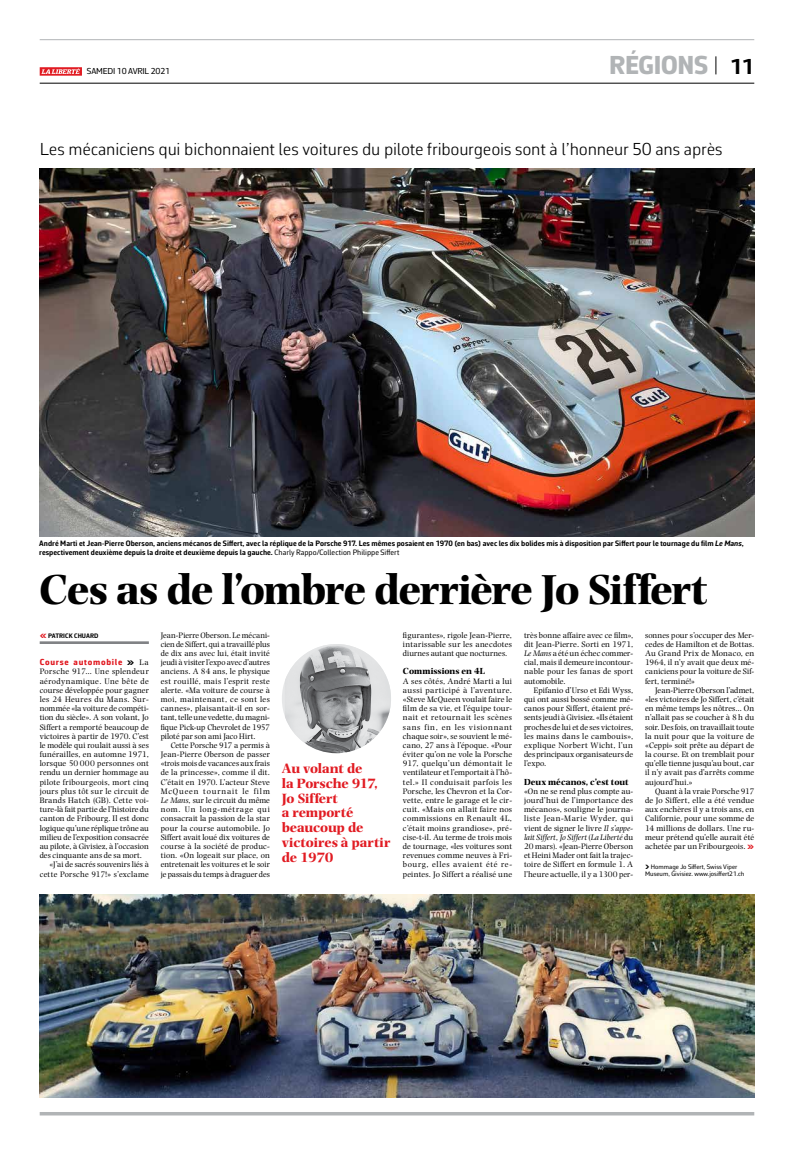
<style>
.page{position:relative;width:794px;height:1166px;background:#fff}
.page>*{position:absolute;margin:0;border:0;box-sizing:border-box;transform-origin:0 0}
.t1{font:700 43.75px "Photina MT Std";letter-spacing:-.035em;color:#000}
.t2{font:800 26.25px "Corbeau Pro";letter-spacing:-.01em;color:#b1b4b6}
.t3{font:300 17.5px "Corbeau Pro";letter-spacing:-.01em;color:#000}
.t4{font:700 14px/14.9px "Photina MT Std";letter-spacing:-.01em;color:#e11b22}
.t5{font:700 9.19px "Photina MT Std";color:#000}
.t6{font:800 8.84px "Corbeau Pro";letter-spacing:.085em;color:#e11b22}
.t7{font:8.75px "Corbeau Pro";letter-spacing:-.02em;color:#000}
.t8{font:8.31px/9.2px "Photina MT Std";letter-spacing:.015em;color:#000;text-align:justify}
.t9{font:8.31px "Photina MT Std";letter-spacing:.04em;color:#000}
.t10{font:8.31px "Photina MT Std";letter-spacing:-.005em;color:#000}
.t11{font:8.31px "Photina MT Std";letter-spacing:.035em;color:#000}
.t12{font:700 7.88px/9.2px "Corbeau Pro";letter-spacing:.005em;color:#000}
.t13{font:6.56px/7.4px "Corbeau Pro";letter-spacing:-.005em;color:#000;text-align:center}
.t14{font:700 6.56px "Corbeau Pro";letter-spacing:.005em;color:#000}
.s1{font-weight:700;font-size:21.88px;color:#000}
.s2{font-style:italic}
.s3{font-weight:400}
</style>
<div class="page">
<svg style="left:40px;top:67px;width:42px;height:9px"></svg>
<hr style="left:40px;top:1112px;width:714px;height:3px;background:#b1b4b6">
<hr style="left:40px;top:40px;width:714px;height:1px;background:#b1b4b6">
<hr style="left:40px;top:83px;width:714px;height:1px;background:#000">
<svg style="left:715px;top:56px;width:1px;height:18px"></svg>
<img style="left:40px;top:169px;width:714px;height:367px">
<img style="left:39px;top:895px;width:715px;height:202px">
<hr style="left:40px;top:641px;width:109px;height:3px;background:#808285">
<img style="left:285px;top:644px;width:106px;height:109px">
<p class="t7" style="left:87px;top:66px;width:85px">SAMEDI 10 AVRIL 2021</p>
<h2 class="t2" style="left:609px;top:48px;width:146px">Régions <span class="s1">11</span></h2>
<h3 class="t3" style="left:40px;top:137px;width:684px">Les mécaniciens qui bichonnaient les voitures du pilote fribourgeois sont à l’honneur 50 ans après</h3>
<p class="t12" style="left:39px;top:538px;width:706px">André Marti et Jean-Pierre Oberson, anciens mécanos de Siffert, avec la réplique de la Porsche 917. Les mêmes posaient en 1970 (en bas) avec les dix bolides mis à disposition par Siffert pour le tournage du film <span class="s2">Le Mans</span>, respectivement deuxième depuis la droite et deuxième depuis la gauche. <span class="s3">Charly Rappo/Collection Philippe Siffert</span></p>
<h1 class="t1" style="left:39px;top:564px;width:670px">Ces as de l’ombre derrière Jo Siffert</h1>
<p class="t14" style="left:48px;top:631px;width:52px">PATRICK CHUARD</p>
<p class="t6" style="left:40px;top:656px;width:84px">Course automobile</p>
<p class="t8" style="left:140px;top:658px;width:11px">La</p>
<p class="t11" style="left:40px;top:667px;width:111px">Porsche 917… Une splendeur</p>
<p class="t9" style="left:40px;top:676px;width:111px">aérodynamique. Une bête de</p>
<p class="t8" style="left:40px;top:685px;width:111px">course développée pour gagner</p>
<p class="t9" style="left:40px;top:694px;width:111px">les 24 Heures du Mans. Sur-</p>
<p class="t8" style="left:40px;top:704px;width:111px">nommée «la voiture de compéti-</p>
<p class="t8" style="left:40px;top:713px;width:111px">tion du siècle». A son volant, Jo</p>
<p class="t8" style="left:40px;top:722px;width:111px">Siffert a remporté beaucoup de</p>
<p class="t8" style="left:40px;top:731px;width:111px">victoires à partir de 1970. C’est</p>
<p class="t8" style="left:40px;top:740px;width:111px">le modèle qui roulait aussi à ses</p>
<p class="t8" style="left:40px;top:750px;width:111px">funérailles, en automne 1971,</p>
<p class="t8" style="left:40px;top:759px;width:111px">lorsque 50 000 personnes ont</p>
<p class="t8" style="left:40px;top:768px;width:111px">rendu un dernier hommage au</p>
<p class="t8" style="left:40px;top:777px;width:111px">pilote fribourgeois, mort cinq</p>
<p class="t8" style="left:40px;top:786px;width:111px">jours plus tôt sur le circuit de</p>
<p class="t8" style="left:40px;top:796px;width:111px">Brands Hatch (GB). Cette voi-</p>
<p class="t8" style="left:40px;top:805px;width:111px">ture-là fait partie de l’histoire du</p>
<p class="t8" style="left:40px;top:814px;width:111px">canton de Fribourg. Il est donc</p>
<p class="t10" style="left:40px;top:823px;width:111px">logique qu’une réplique trône au</p>
<p class="t8" style="left:40px;top:832px;width:111px">milieu de l’exposition consacrée</p>
<p class="t8" style="left:40px;top:842px;width:111px">au pilote, à Givisiez, à l’occasion</p>
<p class="t8" style="left:40px;top:851px;width:104px">des cinquante ans de sa mort.</p>
<p class="t8" style="left:50px;top:860px;width:101px">«J’ai de sacrés souvenirs liés à</p>
<p class="t8" style="left:40px;top:869px;width:111px">cette Porsche 917!» s’exclame</p>
<p class="t8" style="left:645px;top:630px;width:111px">sonnes pour s’occuper des Mer&shy;cedes de Hamilton et de Bottas.<br>Au Grand Prix de Monaco, en 1964, il n’y avait que deux mé&shy;caniciens pour la voiture de Sif&shy;fert, terminé!»</p>
<p class="t8" style="left:645px;top:685px;width:111px;text-indent:10px">Jean-Pierre Oberson l’admet, «les victoires de Jo Siffert, c’était en même temps les nôtres… On n’allait pas se coucher à 8h du soir. Des fois, on travaillait toute la nuit pour que la voiture de «Ceppi» soit prête au départ de la course. Et on tremblait pour qu’elle tienne jusqu’au bout, car il n’y avait pas d’arrêts comme aujourd’hui.»</p>
<p class="t8" style="left:645px;top:786px;width:111px;text-indent:10px">Quant à la vraie Porsche 917 de Jo Siffert, elle a été vendue aux enchères il y a trois ans, en Californie, pour une somme de 14 millions de dollars. Une ru&shy;meur prétend qu’elle aurait été achetée par un Fribourgeois.</p>
<p class="t13" style="left:645px;top:863px;width:101px">Hommage Jo Siffert, Swiss Viper<br>Museum, Givisiez. www.josiffert21.ch</p>
<p class="t8" style="left:161px;top:630px;width:111px">Jean-Pierre Oberson. Le mécani&shy;cien de Siffert, qui a travaillé plus de dix ans avec lui, était invité jeudi à visiter l’expo avec d’autres anciens. A 84 ans, le physique est rouillé, mais l’esprit reste alerte. «Ma voiture de course à moi, maintenant, ce sont les cannes», plaisantait-il en sor&shy;tant, telle une vedette, du magni&shy;fique Pick-up Chevrolet de 1957 piloté par son ami Jaco Hirt.</p>
<p class="t8" style="left:161px;top:740px;width:111px;text-indent:10px">Cette Porsche 917 a permis à Jean-Pierre Oberson de passer «trois mois de vacances aux frais de la princesse», comme il dit.<br>C’était en 1970. L’acteur Steve McQueen tournait le film <span class="s2">Le Mans</span>, sur le circuit du même nom. Un long-métrage qui consacrait la passion de la star pour la course automobile. Jo Siffert avait loué dix voitures de course à la société de produc&shy;tion. «On logeait sur place, on entretenait les voitures et le soir je passais du temps à draguer des</p>
<p class="t8" style="left:403px;top:630px;width:111px">figurantes», rigole Jean-Pierre, intarissable sur les anecdotes diurnes autant que nocturnes.</p>
<p class="t5" style="left:403px;top:666px;width:84px">Commissions en 4L</p>
<p class="t8" style="left:403px;top:676px;width:111px">A ses côtés, André Marti a lui aussi participé à l’aventure. «Steve McQueen voulait faire le film de sa vie, et l’équipe tour&shy;nait et retournait les scènes sans fin, en les visionnant chaque soir», se souvient le mé&shy;cano, 27 ans à l’époque. «Pour éviter qu’on ne vole la Porsche 917, quelqu’un démontait le ventilateur et l’emportait à l’hô&shy;tel.» Il conduisait parfois les Porsche, les Chevron et la Cor&shy;vette, entre le garage et le cir&shy;cuit. «Mais on allait faire nos commissions en Renault 4L, c’était moins grandiose», pré&shy;cise-t-il. Au terme de trois mois de tournage, «les voitures sont revenues comme neuves à Fri&shy;bourg, elles avaient été re&shy;peintes. Jo Siffert a réalisé une</p>
<p class="t8" style="left:524px;top:630px;width:111px">très bonne affaire avec ce film», dit Jean-Pierre. Sorti en 1971, <span class="s2">Le Mans</span> a été un échec commer&shy;cial, mais il demeure incontour&shy;nable pour les fanas de sport automobile.</p>
<p class="t8" style="left:524px;top:685px;width:111px;text-indent:10px">Epifanio d’Urso et Edi Wyss, qui ont aussi bossé comme mé&shy;canos pour Siffert, étaient pré&shy;sents jeudi à Givisiez. «Ils étaient proches de lui et de ses victoires, les mains dans le cambouis», explique Norbert Wicht, l’un des principaux organisateurs de l’expo.</p>
<p class="t5" style="left:524px;top:776px;width:106px">Deux mécanos, c’est tout</p>
<p class="t8" style="left:524px;top:786px;width:111px">«On ne se rend plus compte au&shy;jourd’hui de l’importance des mécanos», souligne le journa&shy;liste Jean-Marie Wyder, qui vient de signer le livre <span class="s2">Il s’appe&shy;lait Siffert, Jo Siffert</span> (<span class="s2">La Liberté</span> du 20 mars). «Jean-Pierre Oberson et Heini Mader ont fait la trajec&shy;toire de Siffert en formule 1. A l’heure actuelle, il y a 1300 per-</p>
<h3 class="t4" style="left:282px;top:761px;width:110px">Au volant de<br>la Porsche 917,<br>Jo Siffert<br>a remporté beaucoup de victoires à partir de 1970</h3>
</div>
